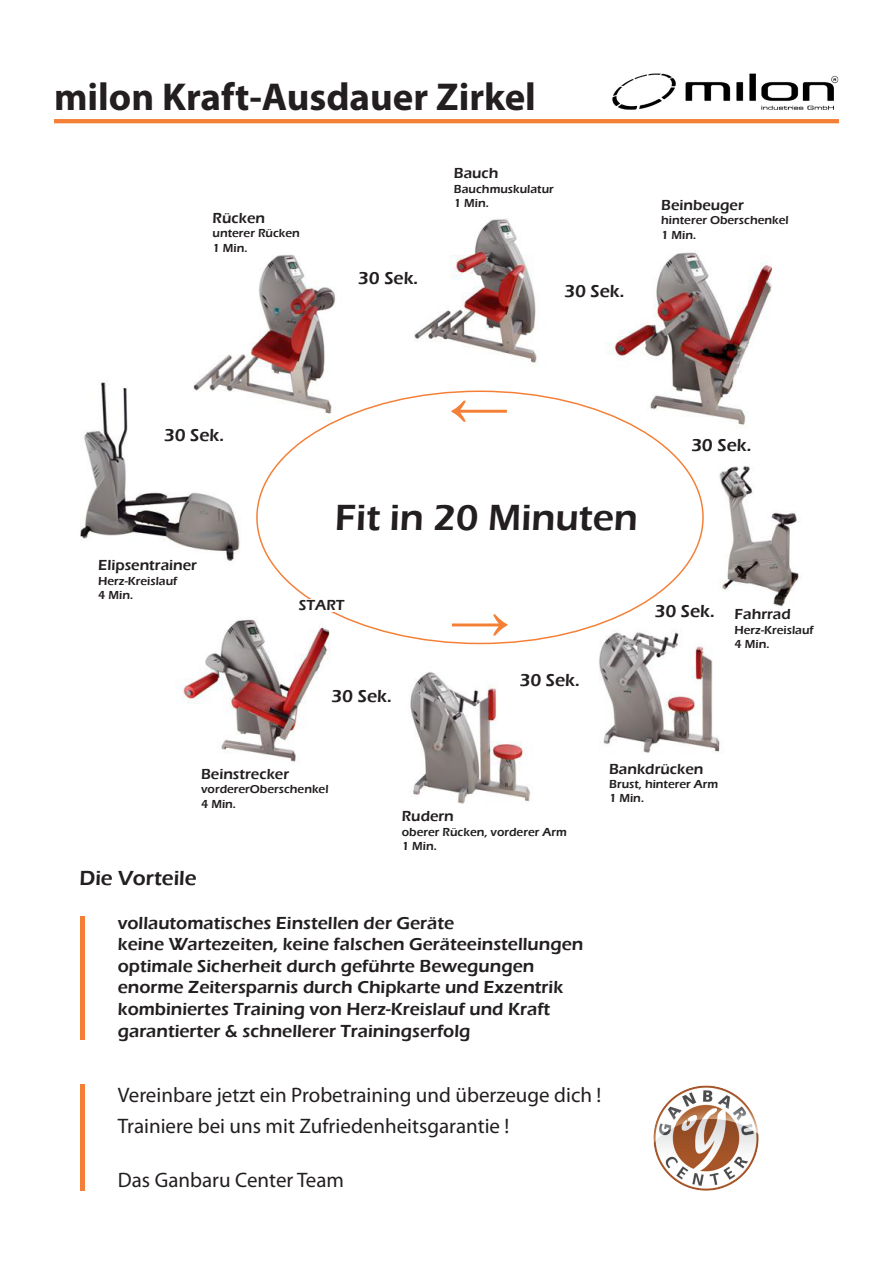
<style>
.page{position:relative;width:893px;height:1263px;background:#fff}
.page>*{position:absolute;margin:0;border:0;box-sizing:border-box;transform-origin:0 0}
.t1{font:60px "Arial";color:#f48037}
.t2{font:700 39px "Myriad Pro";color:#231f20}
.t3{font:600 37.5px "Eras ITC";color:#231f20}
.t4{font:21px "Myriad Pro";color:#231f20}
.t5{font:600 21px "Eras ITC";color:#231f20}
.t6{font:600 18px "Eras ITC";color:#231f20}
.t7{font:600 15px "Eras ITC";color:#231f20}
.t8{font:600 12px "Eras ITC";color:#231f20}
</style>
<div class="page">
<img style="left:80px;top:219px;width:721px;height:585px">
<div style="left:299px;top:599px;width:45px;height:12px;background:#fff"></div>
<hr style="left:54px;top:119px;width:785px;height:4px;background:#f48037">
<img style="left:612px;top:73px;width:227px;height:37px">
<hr style="left:81px;top:916px;width:4px;height:124px;background:#f48037">
<img style="left:653px;top:1085px;width:106px;height:106px">
<hr style="left:81px;top:1084px;width:4px;height:107px;background:#f48037">
<p class="t2" style="left:54px;top:72px;width:484px">milon Kraft-Ausdauer Zirkel</p>
<p class="t7" style="left:213px;top:209px;width:54px">Rücken</p>
<p class="t8" style="left:213px;top:226px;width:89px">unterer Rücken</p>
<p class="t8" style="left:213px;top:241px;width:36px">1 Min.</p>
<p class="t6" style="left:358px;top:268px;width:62px">30 Sek.</p>
<p class="t7" style="left:454px;top:165px;width:46px">Bauch</p>
<p class="t8" style="left:454px;top:182px;width:101px">Bauchmuskulatur</p>
<p class="t8" style="left:454px;top:196px;width:36px">1 Min.</p>
<p class="t7" style="left:661px;top:197px;width:84px">Beinbeuger</p>
<p class="t8" style="left:661px;top:214px;width:129px">hinterer Oberschenkel</p>
<p class="t8" style="left:661px;top:228px;width:36px">1 Min.</p>
<p class="t6" style="left:564px;top:281px;width:62px">30 Sek.</p>
<p class="t6" style="left:164px;top:425px;width:62px">30 Sek.</p>
<p class="t1" style="left:509px;top:456px;width:61px;rotate:-180deg">→</p>
<p class="t3" style="left:335px;top:496px;width:304px">Fit in 20 Minuten</p>
<p class="t6" style="left:691px;top:435px;width:62px">30 Sek.</p>
<p class="t7" style="left:98px;top:557px;width:100px">Elipsentrainer</p>
<p class="t8" style="left:98px;top:574px;width:81px">Herz-Kreislauf</p>
<p class="t8" style="left:98px;top:588px;width:36px">4 Min.</p>
<p class="t7" style="left:299px;top:597px;width:47px">START</p>
<p class="t6" style="left:331px;top:686px;width:62px">30 Sek.</p>
<p class="t1" style="left:450px;top:580px;width:61px">→</p>
<p class="t6" style="left:519px;top:670px;width:62px">30 Sek.</p>
<p class="t6" style="left:654px;top:601px;width:62px">30 Sek.</p>
<p class="t7" style="left:735px;top:606px;width:58px">Fahrrad</p>
<p class="t8" style="left:735px;top:623px;width:81px">Herz-Kreislauf</p>
<p class="t8" style="left:735px;top:637px;width:36px">4 Min.</p>
<p class="t7" style="left:201px;top:765px;width:90px">Beinstrecker</p>
<p class="t8" style="left:201px;top:782px;width:129px">vordererOberschenkel</p>
<p class="t8" style="left:201px;top:797px;width:36px">4 Min.</p>
<p class="t7" style="left:402px;top:808px;width:54px">Rudern</p>
<p class="t8" style="left:402px;top:825px;width:166px">oberer Rücken, vorderer Arm</p>
<p class="t8" style="left:402px;top:839px;width:36px">1 Min.</p>
<p class="t5" style="left:80px;top:866px;width:119px">Die Vorteile</p>
<p class="t6" style="left:118px;top:912px;width:338px">vollautomatisches Einstellen der Geräte</p>
<p class="t6" style="left:118px;top:934px;width:467px">keine Wartezeiten, keine falschen Geräteeinstellungen</p>
<p class="t6" style="left:118px;top:956px;width:418px">optimale Sicherheit durch geführte Bewegungen</p>
<p class="t6" style="left:118px;top:977px;width:447px">enorme Zeitersparnis durch Chipkarte und Exzentrik</p>
<p class="t6" style="left:118px;top:999px;width:434px">kombiniertes Training von Herz-Kreislauf und Kraft</p>
<p class="t6" style="left:118px;top:1020px;width:354px">garantierter &amp; schnellerer Trainingserfolg</p>
<p class="t7" style="left:609px;top:760px;width:96px">Bankdrücken</p>
<p class="t8" style="left:609px;top:777px;width:111px">Brust, hinterer Arm</p>
<p class="t8" style="left:609px;top:791px;width:36px">1 Min.</p>
<p class="t4" style="left:118px;top:1082px;width:485px">Vereinbare jetzt ein Probetraining und überzeuge dich !</p>
<p class="t4" style="left:118px;top:1113px;width:393px">Trainiere bei uns mit Zufriedenheitsgarantie !</p>
<p class="t4" style="left:118px;top:1167px;width:228px">Das Ganbaru Center Team</p>
</div>
